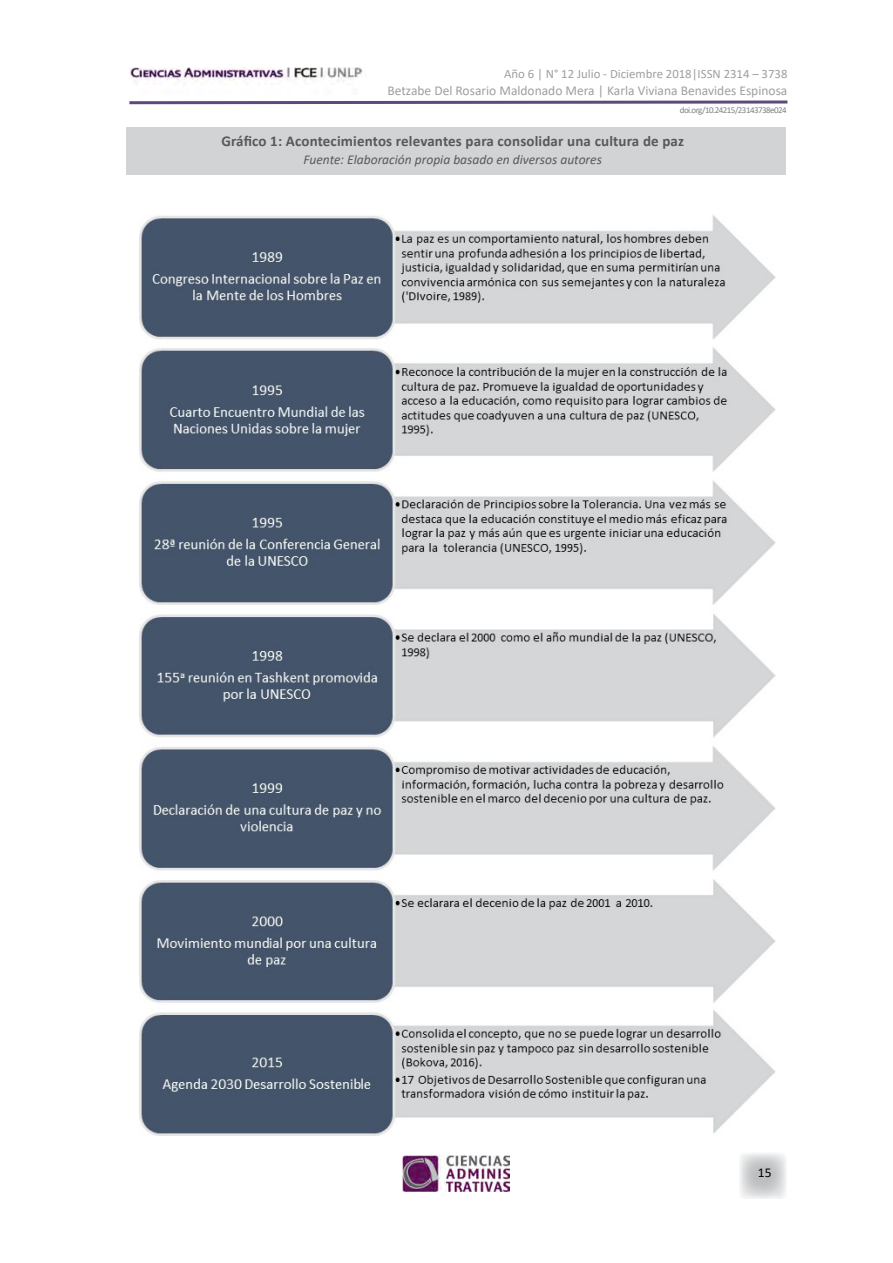
<style>
.page{position:relative;width:893px;height:1263px;background:#fff}
.page>*{position:absolute;margin:0;border:0;box-sizing:border-box;transform-origin:0 0}
.t1{font:700 15px "Calibri";letter-spacing:.01em;color:#58595b}
.t2{font:13.5px "Calibri";color:#9d9fa2}
.t3{font:italic 13.5px "Calibri";color:#58595b}
.t4{font:13.5px "Calibri";color:#000}
.t5{font:12.75px "Calibri";color:#9d9fa2}
.t6{font:9px "Calibri";letter-spacing:-.06em;color:#808285}
</style>
<div class="page">
<svg style="left:740px;top:1153px;width:46px;height:46px;background:#d7d8d9"></svg>
<img style="left:402px;top:1155px;width:107px;height:37px">
<img style="left:129px;top:67px;width:234px;height:18px">
<svg style="left:129px;top:100px;width:659px;height:5px"></svg>
<div style="left:127px;top:128px;width:659px;height:47px;background:#d1d3d4"></div>
<img style="left:139px;top:215px;width:636px;height:920px">
<p class="t5" style="left:504px;top:65px;width:285px">Año 6 | N° 12 Julio - Diciembre 2018|ISSN 2314 – 3738</p>
<p class="t2" style="left:387px;top:81px;width:401px">Betzabe Del Rosario Maldonado Mera | Karla Viviana Benavides Espinosa</p>
<p class="t6" style="left:680px;top:104px;width:108px">doi.org/10.24215/23143738e024</p>
<p class="t1" style="left:221px;top:130px;width:464px">Gráfico 1: Acontecimientos relevantes para consolidar una cultura de paz</p>
<p class="t3" style="left:303px;top:150px;width:300px">Fuente: Elaboración propia basado en diversos autores</p>
<p class="t4" style="left:758px;top:1163px;width:15px">15</p>
</div>
